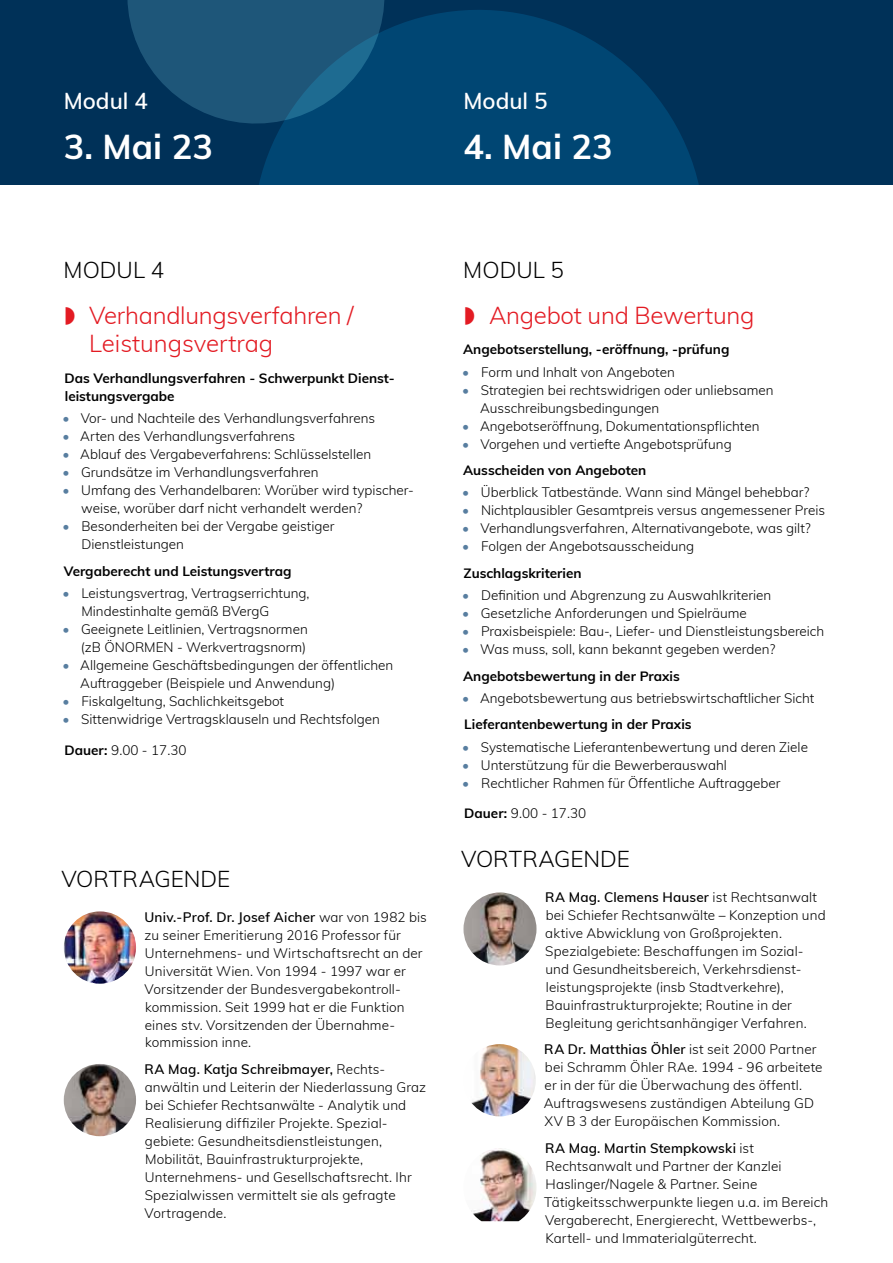
<style>
.page{position:relative;width:893px;height:1263px;background:#fff}
.page>*{position:absolute;margin:0;border:0;box-sizing:border-box;transform-origin:0 0}
.t1{font:700 34.5px "Muli";color:#fff}
.t2{font:300 24px/28.8px "Muli";letter-spacing:-.01em;color:#e31b23}
.t3{font:300 22.5px "Muli";letter-spacing:.005em;color:#000}
.t4{font:600 22.5px "Muli";color:#fff}
.t5{font:300 13.5px/18px "Muli";color:#000}
.t6{font:700 13.5px/18px "Muli";color:#000}
.s1{color:#587ea0}
.s2{font-weight:700}
.s3{font-weight:600}
</style>
<div class="page">
<div style="left:0;top:0;width:893px;height:185px;background:#003158"></div>
<svg style="left:127px;top:0;width:99px;height:120px"></svg>
<svg style="left:226px;top:0;width:473px;height:185px;fill:#004673"></svg>
<img style="left:64px;top:911px;width:72px;height:73px;border-radius:36px">
<img style="left:64px;top:1064px;width:72px;height:72px;border-radius:36px">
<img style="left:463px;top:892px;width:73px;height:73px;border-radius:37px">
<img style="left:463px;top:1044px;width:73px;height:72px;border-radius:36px">
<img style="left:471px;top:1148px;width:65px;height:73px">
<h3 class="t4" style="left:64px;top:84px;width:86px">Modul 4</h3>
<h1 class="t1" style="left:64px;top:121px;width:151px">3. Mai 23</h1>
<h3 class="t4" style="left:463px;top:84px;width:86px">Modul 5</h3>
<h1 class="t1" style="left:463px;top:121px;width:151px">4. Mai 23</h1>
<h3 class="t3" style="left:64px;top:253px;width:49px">Modul</h3>
<h3 class="t3" style="left:151px;top:253px;width:15px">4</h3>
<h2 class="t2" style="left:89px;top:299px;width:266px">Verhandlungsverfahren /<br>Leistungsvertrag</h2>
<p class="t6" style="left:65px;top:369px;width:332px">Das Verhandlungsverfahren - Schwerpunkt Dienst&shy;leistungsvergabe</p>
<p class="t5" style="left:63px;top:409px;width:314px"><span class="s1">•</span> Vor- und Nachteile des Verhandlungsverfahrens</p>
<p class="t5" style="left:63px;top:427px;width:234px"><span class="s1">•</span> Arten des Verhandlungsverfahrens</p>
<p class="t5" style="left:63px;top:445px;width:310px"><span class="s1">•</span> Ablauf des Vergabeverfahrens: Schlüsselstellen</p>
<p class="t5" style="left:63px;top:463px;width:258px"><span class="s1">•</span> Grundsätze im Verhandlungsverfahren</p>
<p class="t5" style="left:81px;top:481px;width:334px;text-indent:-19px"><span class="s1">•</span> Umfang des Verhandelbaren: Worüber wird typischer&shy;weise, worüber darf nicht verhandelt werden?</p>
<p class="t5" style="left:81px;top:517px;width:255px;text-indent:-19px"><span class="s1">•</span> Besonderheiten bei der Vergabe geistiger<br>Dienstleistungen</p>
<p class="t6" style="left:64px;top:561px;width:229px">Vergaberecht und Leistungsvertrag</p>
<p class="t5" style="left:81px;top:584px;width:230px;text-indent:-19px"><span class="s1">•</span> Leistungsvertrag, Vertragserrichtung,<br>Mindestinhalte gemäß BVergG</p>
<p class="t5" style="left:63px;top:620px;width:247px;text-align:right"><span class="s1">•</span> Geeignete Leitlinien, Vertragsnormen (zB ÖNORMEN - Werkvertragsnorm)</p>
<p class="t5" style="left:80px;top:656px;width:315px;text-indent:-18px"><span class="s1">•</span> Allgemeine Geschäftsbedingungen der öffentlichen<br>Auftraggeber (Beispiele und Anwendung)</p>
<p class="t5" style="left:63px;top:692px;width:223px"><span class="s1">•</span> Fiskalgeltung, Sachlichkeitsgebot</p>
<p class="t5" style="left:63px;top:710px;width:319px"><span class="s1">•</span> Sittenwidrige Vertragsklauseln und Rechtsfolgen</p>
<p class="t5" style="left:65px;top:740px;width:123px"><span class="s2">Dauer:</span> 9.00 - 17.30</p>
<h3 class="t3" style="left:61px;top:862px;width:49px">Vortragende</h3>
<p class="t5" style="left:144px;top:907px;width:284px"><span class="s3">Univ.-Prof. Dr. Josef Aicher</span> war von 1982 bis zu seiner Emeritierung 2016 Professor für Unternehmens- und Wirtschaftsrecht an der Universität Wien. Von 1994 - 1997 war er Vorsitzender der Bundesvergabekontroll&shy;kommission. Seit 1999 hat er die Funktion eines stv. Vorsitzenden der Ü bernahme&shy;kommission inne.</p>
<p class="t5" style="left:145px;top:1059px;width:283px"><span class="s3">RA Mag. Katja Schreibmayer,</span> Rechts&shy;anwältin und Leiterin der Niederlassung Graz bei Schiefer Rechtsanwälte - Analytik und Realisierung diffiziler Projekte. Spezial&shy;gebiete: Gesundheitsdienstleistungen, Mobilität, Bauinfrastrukturprojekte, Unternehmens- und Gesellschaftsrecht. I hr Spezialwissen vermittelt sie als gefragte Vortragende.</p>
<h3 class="t3" style="left:463px;top:253px;width:49px">Modul</h3>
<h3 class="t3" style="left:551px;top:253px;width:15px">5</h3>
<h2 class="t2" style="left:489px;top:299px;width:267px">Angebot und Bewertung</h2>
<p class="t6" style="left:463px;top:340px;width:268px">Angebotserstellung, -eröffnung, -prüfung</p>
<p class="t5" style="left:462px;top:362px;width:214px"><span class="s1">•</span> Form und I nhalt von Angeboten</p>
<p class="t5" style="left:480px;top:380px;width:295px;text-indent:-18px"><span class="s1">•</span> Strategien bei rechtswidrigen oder unliebsamen<br>Ausschreibungsbedingungen</p>
<p class="t5" style="left:462px;top:416px;width:299px"><span class="s1">•</span> Angebotseröffnung, Dokumentationspflichten</p>
<p class="t5" style="left:462px;top:430px;width:271px;line-height:26.5px"><span class="s1">•</span> Vorgehen und vertiefte Angebotsprüfung<br><span class="s2">Ausscheiden von Angeboten</span></p>
<p class="t5" style="left:462px;top:483px;width:349px"><span class="s1">•</span> Ü berblick Tatbestände. Wann sind Mängel behebbar?</p>
<p class="t5" style="left:462px;top:501px;width:364px"><span class="s1">•</span> Nichtplausibler Gesamtpreis versus angemessener Preis</p>
<p class="t5" style="left:462px;top:519px;width:350px"><span class="s1">•</span> Verhandlungsverfahren, Alternativangebote, was gilt?</p>
<p class="t5" style="left:462px;top:532px;width:234px;line-height:26.5px"><span class="s1">•</span> Folgen der Angebotsausscheidung<br><span class="s2">Zuschlagskriterien</span></p>
<p class="t5" style="left:462px;top:586px;width:311px"><span class="s1">•</span> Definition und Abgrenzung zu Auswahlkriterien</p>
<p class="t5" style="left:462px;top:604px;width:286px"><span class="s1">•</span> Gesetzliche Anforderungen und Spielräume</p>
<p class="t5" style="left:462px;top:622px;width:364px"><span class="s1">•</span> Praxisbeispiele: Bau-, Liefer- und Dienstleistungsbereich</p>
<p class="t5" style="left:462px;top:635px;width:315px;line-height:26.5px"><span class="s1">•</span> Was muss, soll, kann bekannt gegeben werden?<br><span class="s2">Angebotsbewertung in der Praxis</span></p>
<p class="t5" style="left:462px;top:684px;width:354px;line-height:26.5px"><span class="s1">•</span> Angebotsbewertung aus betriebswirtschaftlicher Sicht<br><span class="s2">Lieferantenbewertung in der Praxis</span></p>
<p class="t5" style="left:462px;top:737px;width:347px"><span class="s1">•</span> Systematische Lieferantenbewertung und deren Ziele</p>
<p class="t5" style="left:462px;top:755px;width:266px"><span class="s1">•</span> Unterstützung für die Bewerberauswahl</p>
<p class="t5" style="left:462px;top:773px;width:320px"><span class="s1">•</span> Rechtlicher Rahmen für Öffentliche Auftraggeber</p>
<p class="t5" style="left:464px;top:804px;width:123px"><span class="s2">Dauer:</span> 9.00 - 17.30</p>
<h3 class="t3" style="left:461px;top:842px;width:49px">Vortragende</h3>
<p class="t5" style="left:545px;top:887px;width:282px"><span class="s3">RA Mag. Clemens Hauser</span> ist Rechtsanwalt bei Schiefer Rechtsanwälte – Konzeption und aktive Abwicklung von Großprojekten.<br>Spezialgebiete: Beschaffungen im Sozial&shy;und Gesundheitsbereich, Verkehrsdienst&shy;leistungsprojekte (insb Stadtverkehre), Bauinfrastrukturprojekte; Routine in der Begleitung gerichtsanhängiger Verfahren.</p>
<p class="t5" style="left:544px;top:1040px;width:280px"><span class="s3">RA Dr. Matthias Öhler</span> ist seit 2000 Partner bei Schramm Öhler RAe. 1994 - 96 arbeitete er in der für die Ü berwachung des -öffentl.<br>Auftragswesens zuständigen -Abteilung GD XV B 3 der Europäischen -Kommission.</p>
<p class="t5" style="left:544px;top:1138px;width:286px"><span class="s3">RA Mag. Martin Stempkowski</span> ist Rechtsanwalt und Partner der Kanzlei Haslinger/Nagele &amp; Partner. Seine Tätigkeitsschwerpunkte liegen u.a. im Bereich Vergaberecht, Energierecht, Wettbewerbs-, Kartell- und I mmaterialgüterrecht.</p>
</div>
